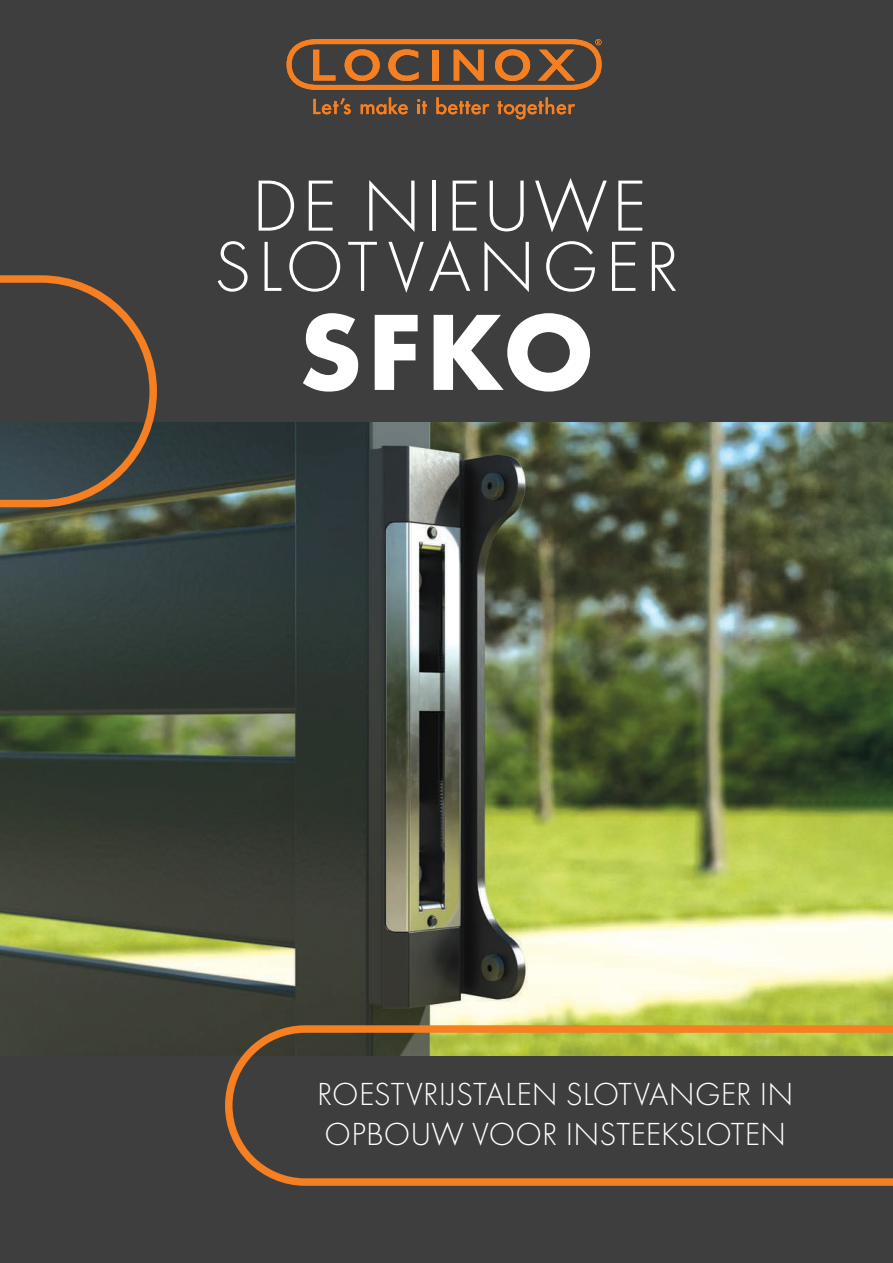
<style>
.page{position:relative;width:893px;height:1263px;background:#3e3e3f}
.page>*{position:absolute;margin:0;border:0;box-sizing:border-box;transform-origin:0 0}
.SUMMARY{font:700 112.5px "Futura PT";color:#fff}
.SUMMARY-2{font:300 75px "Futura PT";letter-spacing:.05em;color:#fff}
.SUMMARY-3{font:300 73.5px "Futura PT";letter-spacing:.085em;color:#fff}
.SUMMARY-4{font:300 33.15px/39.8px "Futura PT";color:#fff}
</style>
<div class="page">
<img style="left:0;top:422px;width:893px;height:634px">
<svg style="left:313px;top:98px;width:38px;height:16px"></svg>
<svg style="left:361px;top:97px;width:47px;height:17px"></svg>
<svg style="left:417px;top:99px;width:10px;height:15px"></svg>
<svg style="left:436px;top:97px;width:53px;height:17px"></svg>
<svg style="left:498px;top:97px;width:77px;height:22px"></svg>
<svg style="left:287px;top:39px;width:315px;height:51px"></svg>
<svg style="left:225px;top:1025px;width:668px;height:161px"></svg>
<svg style="left:0;top:275px;width:157px;height:232px"></svg>
<p class="SUMMARY-2" style="left:252px;top:163px;width:396px">DE NIEUWE</p>
<p class="SUMMARY-3" style="left:214px;top:225px;width:467px">SLOTVANGER</p>
<p class="SUMMARY" style="left:298px;top:280px;width:298px">SFKO</p>
<p class="SUMMARY-4" style="left:317px;top:1075px;width:478px">ROESTVRIJSTALEN SLOTVANGER IN<br>OPBOUW VOOR INSTEEKSLOTEN</p>
</div>
